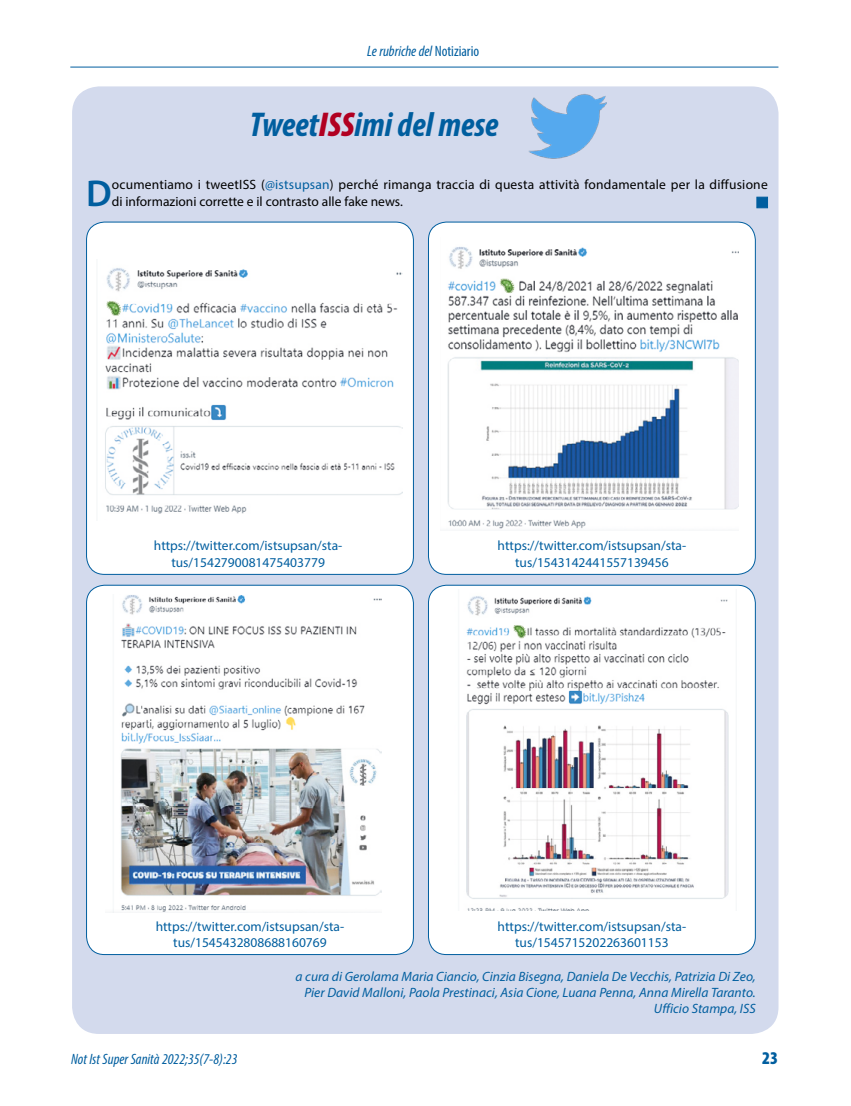
<style>
.page{position:relative;width:851px;height:1106px;background:#fff}
.page>*{position:absolute;margin:0;border:0;box-sizing:border-box;transform-origin:0 0}
.t1{font:600 37.5px "Myriad Pro";color:#005e9f}
.t2{font:italic 700 condensed 34.5px "Myriad Pro";color:#005e9f}
.t3{font:900 condensed 18px "Myriad Pro";color:#005e9f}
.t4{font:italic condensed 15px "Myriad Pro";color:#005e9f}
.t5{font:13.5px/16.2px "Myriad Pro";color:#005e9f;text-align:center}
.t6{font:italic 13.5px/16.2px "Myriad Pro";color:#005e9f;text-align:right}
.t7{font:13.5px/16.2px "Myriad Pro";letter-spacing:.015em;color:#000}
.s1{font-style:normal}
.s2{font-weight:900;color:#b10021}
.s3{color:#005e9f}
</style>
<div class="page">
<div style="left:72px;top:86px;width:706px;height:947px;background:#d3daed;border-radius:27px"></div>
<hr style="left:70px;top:67px;width:708px;height:1px;background:#005e9f">
<img style="left:483px;top:66px;width:123px;height:93px">
<div style="left:86px;top:222px;width:327px;height:352px;background:#fff;border-radius:18px"></div>
<div style="left:86px;top:222px;width:328px;height:353px;border:1px solid #005e9f;border-radius:18px"></div>
<div style="left:428px;top:222px;width:327px;height:352px;background:#fff;border-radius:18px"></div>
<div style="left:428px;top:222px;width:327px;height:353px;border:1px solid #005e9f;border-radius:18px"></div>
<div style="left:428px;top:585px;width:327px;height:369px;background:#fff;border-radius:18px"></div>
<div style="left:428px;top:585px;width:327px;height:370px;border:1px solid #005e9f;border-radius:18px"></div>
<div style="left:86px;top:585px;width:327px;height:369px;background:#fff;border-radius:18px"></div>
<div style="left:86px;top:585px;width:328px;height:370px;border:1px solid #005e9f;border-radius:18px"></div>
<div style="left:756px;top:197px;width:11px;height:11px;background:#005e9f;border:1px solid #005e9f"></div>
<img style="left:105px;top:268px;width:297px;height:246px">
<img style="left:447px;top:247px;width:291px;height:282px">
<img style="left:466px;top:596px;width:263px;height:314px">
<img style="left:113px;top:595px;width:269px;height:317px">
<p class="t4" style="left:367px;top:42px;width:113px">Le rubriche del <span class="s1">Notiziario</span></p>
<h2 class="t2" style="left:250px;top:103px;width:250px">Tweet<span class="s2">ISS</span>imi del mese</h2>
<h1 class="t1" style="left:86px;top:169px;width:27px">D</h1>
<p class="t7" style="left:112px;top:176px;width:657px">ocumentiamo i tweetISS (<span class="s3">@istsupsan</span>) perché rimanga traccia di questa attività fondamentale per la diffusione di informazioni corrette e il contrasto alle fake news.</p>
<p class="t5" style="left:154px;top:537px;width:190px">https://twitter.com/istsupsan/sta&shy;tus/1542790081475403779</p>
<p class="t5" style="left:497px;top:537px;width:190px">https://twitter.com/istsupsan/sta&shy;tus/1543142441557139456</p>
<p class="t5" style="left:156px;top:918px;width:190px">https://twitter.com/istsupsan/sta&shy;tus/1545432808688160769</p>
<p class="t5" style="left:497px;top:918px;width:190px">https://twitter.com/istsupsan/sta&shy;tus/1545715202263601153</p>
<p class="t6" style="left:295px;top:967px;width:461px">a cura di Gerolama Maria Ciancio, Cinzia Bisegna, Daniela De Vecchis, Patrizia Di Zeo,<br>Pier David Malloni, Paola Prestinaci, Asia Cione, Luana Penna, Anna Mirella Taranto.<br>Ufficio Stampa, ISS</p>
<p class="t4" style="left:71px;top:1050px;width:168px">Not Ist Super Sanità 2022;35(7-8):23</p>
<h3 class="t3" style="left:762px;top:1048px;width:17px">23</h3>
</div>
